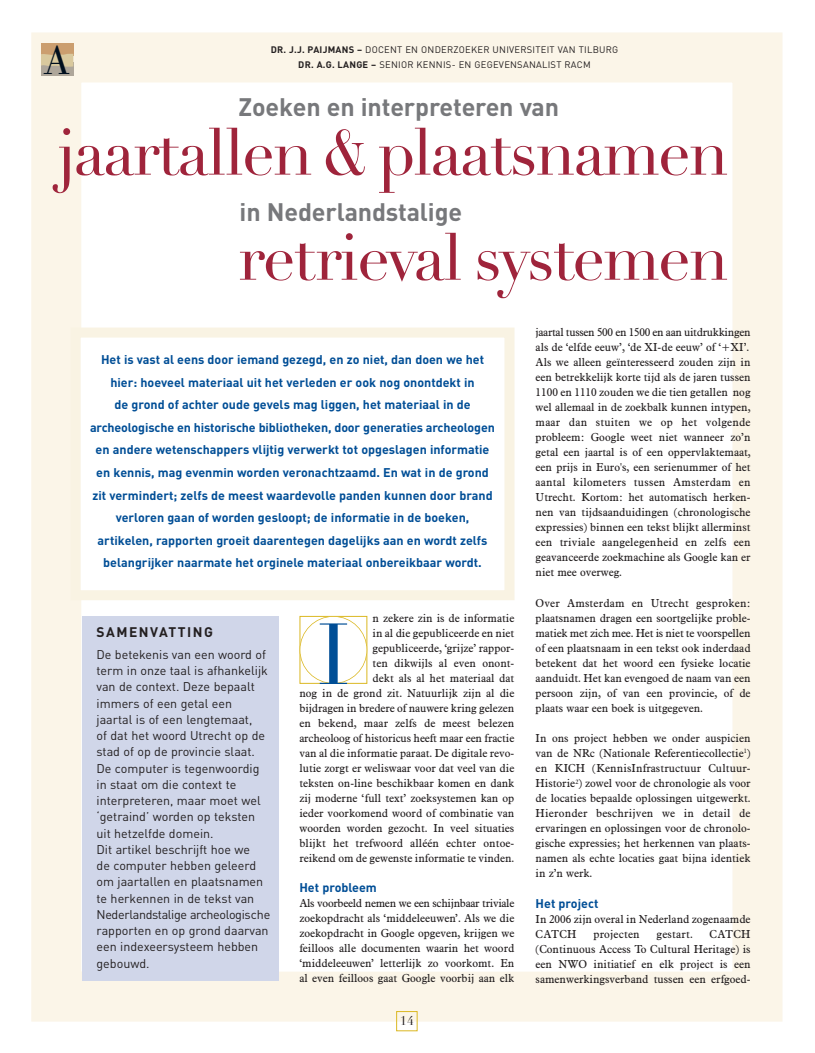
<style>
.page{position:relative;width:815px;height:1053px;background:#fff}
.page>*{position:absolute;margin:0;border:0;box-sizing:border-box;transform-origin:0 0}
.t1{font:85px "Didot";color:#004e96}
.t2{font:65px "Didot";letter-spacing:-.025em;color:#9f243b}
.t3{font:42.25px "Bodoni BT";color:#000f1e}
.t4{font:700 25px "DIN";letter-spacing:-.005em;color:#77787b}
.t5{font:700 13.75px "DIN";letter-spacing:.11em;color:#231f20}
.t6{font:700 12.5px/22.5px "DIN";color:#004e96;text-align:center}
.t7{font:12.5px/16.2px "DIN";color:#231f20}
.t8{font:12.5px "Didot";color:#231f20}
.t9{font:11.25px/15px "Aldine 721 BT";color:#231f20;text-align:justify}
.t10{font:11.25px "Aldine 721 BT";letter-spacing:.02em;color:#231f20}
.t11{font:9.38px/15px "DIN";letter-spacing:.025em;color:#231f20;text-align:center}
.s1{font-weight:700}
.s2{font-size:62.5px}
</style>
<div class="page">
<div style="left:31px;top:32px;width:751px;height:989px;border:50px solid #fbf5e8"></div>
<div style="left:396px;top:1011px;width:22px;height:20px;border:1px solid #dbb823"></div>
<div style="left:71px;top:327px;width:443px;height:273px;border:10px solid #f9f3e3"></div>
<div style="left:82px;top:616px;width:197px;height:365px;background:#d0d6e9"></div>
<div style="left:41px;top:43px;width:32px;height:13px;background:#cb9e6f"></div>
<div style="left:41px;top:62px;width:32px;height:14px;background:#aea69a"></div>
<svg style="left:41px;top:54px;width:32px;height:13px"></svg>
<svg style="left:300px;top:616px;width:67px;height:67px"></svg>
<h3 class="t3" style="left:43px;top:46px;width:28px">A</h3>
<p class="t11" style="left:271px;top:43px;width:349px"><span class="s1">DR. J.J. PAIJMANS –</span> DOCENT EN ONDERZOEKER UNIVERSITEIT VAN TILBURG<br><span class="s1">DR. A.G. LANGE –</span> SENIOR KENNIS- EN GEGEVENSANALIST RACM</p>
<h3 class="t4" style="left:239px;top:98px;width:322px">Zoeken en interpreteren van</h3>
<h2 class="t2" style="left:57px;top:128px;width:673px">jaartallen <span class="s2">&amp;</span> plaatsnamen</h2>
<h3 class="t4" style="left:240px;top:203px;width:224px">in Nederlandstalige</h3>
<h2 class="t2" style="left:238px;top:233px;width:492px">retrieval systemen</h2>
<p class="t6" style="left:90px;top:350px;width:407px">Het is vast al eens door iemand gezegd, en zo niet, dan doen we het hier: hoeveel materiaal uit het verleden er ook nog onontdekt in<br>de grond of achter oude gevels mag liggen, het materiaal in de archeologische en historische bibliotheken, door generaties archeologen en andere wetenschappers vlijtig verwerkt tot opgeslagen informatie en kennis, mag evenmin worden veronachtzaamd. En wat in de grond zit vermindert; zelfs de meest waardevolle panden kunnen door brand verloren gaan of worden gesloopt; de informatie in de boeken, artikelen, rapporten groeit daarentegen dagelijks aan en wordt zelfs belangrijker naarmate het orginele materiaal onbereikbaar wordt.</p>
<p class="t5" style="left:97px;top:627px;width:118px">SAMENVATTING</p>
<p class="t7" style="left:97px;top:647px;width:176px">De betekenis van een woord of term in onze taal is afhankelijk van de context. Deze bepaalt immers of een getal een jaartal is of een lengtemaat,<br>of dat het woord Utrecht op de stad of op de provincie slaat.<br>De computer is tegenwoordig in staat om die context te interpreteren, maar moet wel ‘getraind’ worden op teksten uit hetzelfde domein.<br>Dit artikel beschrijft hoe we<br>de computer hebben geleerd om jaartallen en plaatsnamen te herkennen in de tekst van<br>Nederlandstalige archeologische rapporten en op grond daarvan een indexeersysteem hebben gebouwd.</p>
<p class="t9" style="left:299px;top:611px;width:216px;text-align:right">n zekere zin is de informatie<br>in al die gepubliceerde en niet<br>gepubliceerde, ‘grijze’ rappor-<br>ten dikwijls al even onont-<br>dekt als al het materiaal dat<br>nog in de grond zit. Natuurlijk zijn al die bijdragen in bredere of nauwere kring gelezen en bekend, maar zelfs de meest belezen archeoloog of historicus heeft maar een fractie van al die informatie paraat. De digitale revo&shy;lutie zorgt er weliswaar voor dat veel van die teksten on-line beschikbaar komen en dank zij moderne ‘full text’ zoeksystemen kan op ieder voorkomend woord of combinatie van woorden worden gezocht. In veel situaties blijkt het trefwoord alléén echter ontoe&shy;reikend om de gewenste informatie te vinden.</p>
<p class="t6" style="left:299px;top:877px;width:79px">Het probleem</p>
<p class="t9" style="left:299px;top:896px;width:216px">Als voorbeeld nemen we een schijnbaar triviale zoekopdracht als ‘middeleeuwen’. Als we die zoekopdracht in Google opgeven, krijgen we feilloos alle documenten waarin het woord ‘middeleeuwen’ letterlijk zo voorkomt. En al even feilloos gaat Google voorbij aan elk</p>
<h1 class="t1" style="left:317px;top:622px;width:34px">I</h1>
<p class="t8" style="left:400px;top:1015px;width:15px">14</p>
<p class="t9" style="left:536px;top:326px;width:216px">jaartal tussen 500 en 1500 en aan uitdrukkingen als de ‘elfde eeuw’, ‘de XI-de eeuw’ of ‘+XI’.<br>Als we alleen geïnteresseerd zouden zijn in een betrekkelijk korte tijd als de jaren tussen 1100 en 1110 zouden we die tien getallen nog wel allemaal in de zoekbalk kunnen intypen, maar dan stuiten we op het volgende probleem: Google weet niet wanneer zo’n getal een jaartal is of een oppervlaktemaat, een prijs in Euro's, een serienummer of het aantal kilometers tussen Amsterdam en Utrecht. Kortom: het automatisch herken&shy;nen van tijdsaanduidingen (chronologische expressies) binnen een tekst blijkt allerminst een triviale aangelegenheid en zelfs een geavanceerde zoekmachine als Google kan er niet mee overweg.</p>
<p class="t9" style="left:536px;top:596px;width:216px">Over Amsterdam en Utrecht gesproken: plaatsnamen dragen een soortgelijke proble&shy;matiek met zich mee. Het is niet te voorspellen of een plaatsnaam in een tekst ook inderdaad betekent dat het woord een fysieke locatie aanduidt. Het kan evengoed de naam van een persoon zijn, of van een provincie, of de plaats waar een boek is uitgegeven.</p>
<p class="t9" style="left:536px;top:731px;width:216px">In ons project hebben we onder auspicien van de NRc (Nationale Referentiecollectie<sup>1</sup>) en KICH (KennisInfrastructuur Cultuur-Historie<sup>2</sup>) zowel voor de chronologie als voor de locaties bepaalde oplossingen uitgewerkt.<br>Hieronder beschrijven we in detail de ervaringen en oplossingen voor de chronolo&shy;gische expressies; het herkennen van plaats&shy;namen als echte locaties gaat bijna identiek in z’n werk.</p>
<p class="t6" style="left:536px;top:893px;width:64px">Het project</p>
<p class="t9" style="left:536px;top:912px;width:216px">In 2006 zijn overal in Nederland zogenaamde<br>CATCH</p>
<p class="t10" style="left:593px;top:929px;width:48px">projecten</p>
<p class="t10" style="left:657px;top:929px;width:38px">gestart.</p>
<p class="t9" style="left:536px;top:927px;width:216px;text-indent:174px">CATCH (Continuous Access To Cultural Heritage) is een NWO initiatief en elk project is een samenwerkingsverband tussen een erfgoed-</p>
</div>
